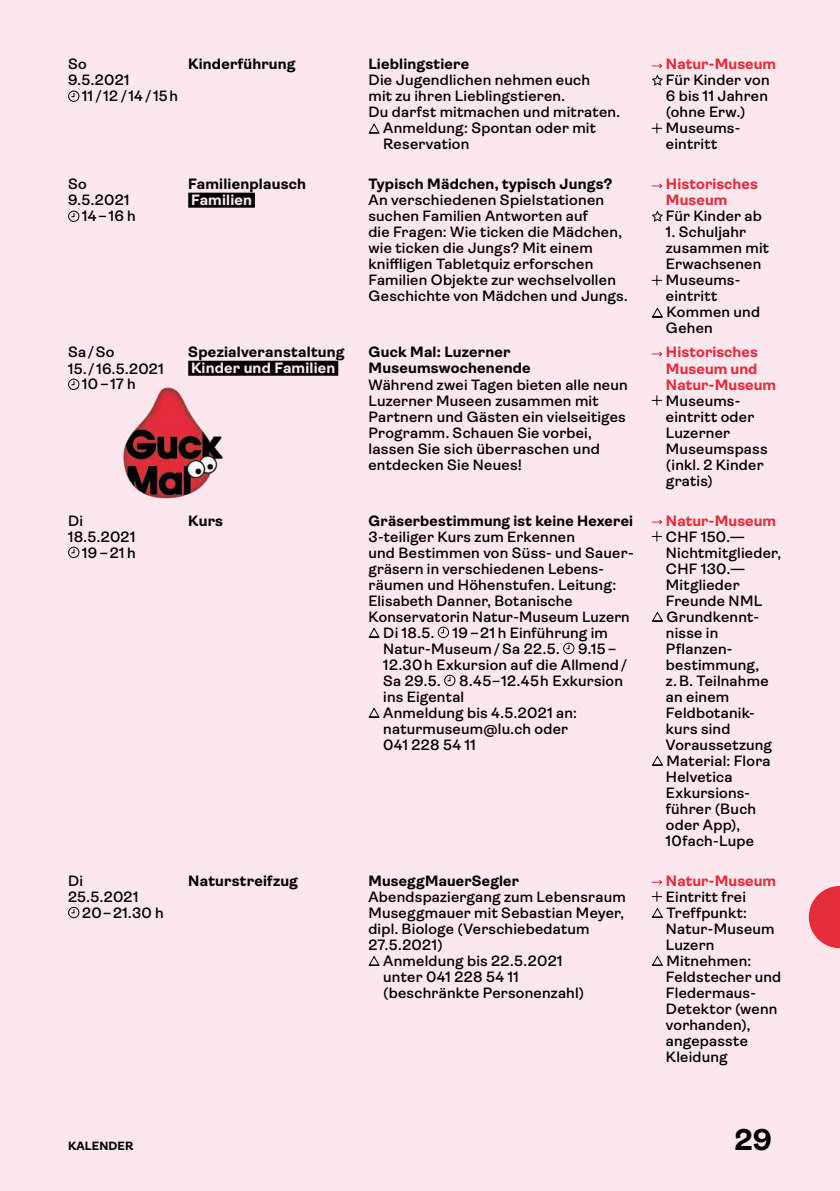
<style>
.page{position:relative;width:840px;height:1191px;background:#fff}
.page>*{position:absolute;margin:0;border:0;box-sizing:border-box;transform-origin:0 0}
.t1{font:700 30px "Ambit";color:#000}
.t2{font:600 15px/16px "Ambit";letter-spacing:.015em;color:#000}
.t3{font:700 15px/16px "Ambit";letter-spacing:.015em;color:#000}
.t4{font:700 15px/16px "Ambit";letter-spacing:.005em;color:#e52c3b}
.t5{font:700 15px "Ambit";letter-spacing:.01em;color:#fde7ef}
.t6{font:700 12px "Ambit";letter-spacing:.01em;color:#000}
</style>
<div class="page">
<div style="left:0;top:0;width:839px;height:1191px;background:#fde7ef"></div>
<img style="left:123px;top:387px;width:101px;height:112px">
<div style="left:188px;top:193px;width:67px;height:15px;background:#000"></div>
<div style="left:188px;top:361px;width:150px;height:15px;background:#000"></div>
<svg style="left:368px;top:123px;width:12px;height:11px"></svg>
<svg style="left:368px;top:627px;width:12px;height:11px"></svg>
<svg style="left:437px;top:626px;width:12px;height:12px"></svg>
<svg style="left:563px;top:642px;width:11px;height:12px"></svg>
<svg style="left:444px;top:674px;width:11px;height:12px"></svg>
<svg style="left:368px;top:707px;width:12px;height:11px"></svg>
<svg style="left:368px;top:955px;width:12px;height:11px"></svg>
<svg style="left:651px;top:63px;width:12px;height:23px"></svg>
<svg style="left:651px;top:123px;width:10px;height:10px"></svg>
<svg style="left:651px;top:183px;width:12px;height:6px"></svg>
<svg style="left:652px;top:210px;width:11px;height:12px"></svg>
<svg style="left:651px;top:275px;width:10px;height:10px"></svg>
<svg style="left:651px;top:307px;width:12px;height:11px"></svg>
<svg style="left:651px;top:351px;width:12px;height:6px"></svg>
<svg style="left:651px;top:395px;width:10px;height:10px"></svg>
<svg style="left:651px;top:519px;width:12px;height:6px"></svg>
<svg style="left:651px;top:531px;width:10px;height:10px"></svg>
<svg style="left:651px;top:611px;width:12px;height:11px"></svg>
<svg style="left:651px;top:755px;width:12px;height:11px"></svg>
<svg style="left:651px;top:879px;width:12px;height:6px"></svg>
<svg style="left:651px;top:891px;width:12px;height:27px"></svg>
<svg style="left:651px;top:955px;width:12px;height:11px"></svg>
<svg style="left:68px;top:90px;width:12px;height:12px"></svg>
<svg style="left:68px;top:210px;width:12px;height:12px"></svg>
<svg style="left:68px;top:378px;width:12px;height:12px"></svg>
<svg style="left:68px;top:546px;width:12px;height:12px"></svg>
<svg style="left:68px;top:906px;width:12px;height:12px"></svg>
<svg style="left:808px;top:886px;width:31px;height:62px"></svg>
<p class="t2" style="left:68px;top:56px;width:20px">So</p>
<p class="t2" style="left:68px;top:72px;width:63px">9.5.2021</p>
<p class="t2" style="left:82px;top:88px;width:97px">11/12/14/15h</p>
<p class="t3" style="left:188px;top:56px;width:109px">Kinderführung</p>
<p class="t2" style="left:68px;top:176px;width:20px">So</p>
<p class="t2" style="left:68px;top:192px;width:63px">9.5.2021</p>
<p class="t2" style="left:82px;top:208px;width:55px">14–16 h</p>
<p class="t3" style="left:188px;top:176px;width:119px">Familienplausch</p>
<p class="t5" style="left:191px;top:192px;width:62px">Familien</p>
<p class="t2" style="left:68px;top:344px;width:48px">Sa/So</p>
<p class="t2" style="left:68px;top:360px;width:97px">15./16.5.2021</p>
<p class="t2" style="left:82px;top:376px;width:55px">10–17 h</p>
<p class="t3" style="left:188px;top:344px;width:158px">Spezialveranstaltung</p>
<p class="t5" style="left:191px;top:360px;width:146px">Kinder und Familien</p>
<p class="t2" style="left:68px;top:512px;width:16px">Di</p>
<p class="t2" style="left:68px;top:528px;width:69px">18.5.2021</p>
<p class="t2" style="left:82px;top:544px;width:55px">19–21h</p>
<p class="t3" style="left:188px;top:512px;width:36px">Kurs</p>
<p class="t3" style="left:368px;top:56px;width:102px">Lieblingstiere</p>
<p class="t2" style="left:368px;top:72px;width:223px">Die Jugendlichen nehmen euch</p>
<p class="t2" style="left:368px;top:88px;width:198px">mit zu ihren Lieblingstieren.</p>
<p class="t2" style="left:368px;top:104px;width:253px">Du darfst mitmachen und mitraten.</p>
<p class="t2" style="left:383px;top:120px;width:214px">Anmeldung: Spontan oder mit</p>
<p class="t2" style="left:383px;top:136px;width:88px">Reservation</p>
<p class="t3" style="left:368px;top:176px;width:245px">Typisch Mädchen, typisch Jungs?</p>
<p class="t2" style="left:368px;top:192px;width:260px">An verschiedenen Spielstationen suchen Familien Antworten auf<br>die Fragen: Wie ticken die Mädchen, wie ticken die Jungs? Mit einem kniffligen Tabletquiz erforschen Familien Objekte zur wechselvollen Geschichte von Mädchen und Jungs.</p>
<p class="t3" style="left:368px;top:344px;width:164px">Guck Mal: Luzerner<br>Museumswochenende</p>
<p class="t2" style="left:368px;top:376px;width:261px">Während zwei Tagen bieten alle neun<br>Luzerner Museen zusammen mit<br>Partnern und Gästen ein vielseitiges<br>Programm. Schauen Sie vorbei, lassen Sie sich überraschen und entdecken Sie Neues!</p>
<p class="t3" style="left:368px;top:512px;width:266px">Gräserbestimmung ist keine Hexerei</p>
<p class="t2" style="left:368px;top:528px;width:208px">3-teiliger Kurs zum Erkennen</p>
<p class="t2" style="left:368px;top:544px;width:266px">und Bestimmen von Süss- und Sauer-</p>
<p class="t2" style="left:368px;top:560px;width:237px">gräsern in verschiedenen Lebens-</p>
<p class="t2" style="left:368px;top:576px;width:249px">räumen und Höhenstufen. Leitung:</p>
<p class="t2" style="left:368px;top:592px;width:206px">Elisabeth Danner, Botanische</p>
<p class="t2" style="left:368px;top:608px;width:263px">Konservatorin Natur-Museum Luzern</p>
<p class="t2" style="left:383px;top:624px;width:226px">Di 18.5. 19–21 h Einführung im</p>
<p class="t2" style="left:383px;top:640px;width:235px">Natur-Museum/Sa 22.5. 9.15–</p>
<p class="t2" style="left:383px;top:656px;width:245px">12.30h Exkursion auf die Allmend/</p>
<p class="t2" style="left:383px;top:672px;width:241px">Sa 29.5. 8.45–12.45h Exkursion</p>
<p class="t2" style="left:383px;top:688px;width:82px">ins Eigental</p>
<p class="t2" style="left:383px;top:704px;width:195px">Anmeldung bis 4.5.2021 an:</p>
<p class="t2" style="left:383px;top:720px;width:186px">naturmuseum@lu.ch oder</p>
<p class="t2" style="left:383px;top:736px;width:94px">041 228 54 11</p>
<p class="t2" style="left:68px;top:872px;width:16px">Di</p>
<p class="t2" style="left:68px;top:888px;width:72px">25.5.2021</p>
<p class="t2" style="left:82px;top:904px;width:83px">20–21.30 h</p>
<p class="t3" style="left:188px;top:872px;width:111px">Naturstreifzug</p>
<p class="t3" style="left:368px;top:872px;width:152px">MuseggMauerSegler</p>
<p class="t2" style="left:368px;top:888px;width:259px">Abendspaziergang zum Lebensraum</p>
<p class="t2" style="left:368px;top:904px;width:257px">Museggmauer mit Sebastian Meyer,</p>
<p class="t2" style="left:368px;top:920px;width:222px">dipl. Biologe (Verschiebedatum</p>
<p class="t2" style="left:368px;top:936px;width:76px">27.5.2021)</p>
<p class="t2" style="left:383px;top:952px;width:181px">Anmeldung bis 22.5.2021</p>
<p class="t2" style="left:383px;top:968px;width:137px">unter 041 228 54 11</p>
<p class="t2" style="left:383px;top:984px;width:202px">(beschränkte Personenzahl)</p>
<p class="t6" style="left:68px;top:1139px;width:67px">KALENDER</p>
<p class="t4" style="left:665px;top:56px;width:112px">Natur-Museum</p>
<p class="t2" style="left:665px;top:72px;width:105px">Für Kinder von<br>6 bis 11 Jahren (ohne Erw.)<br>Museums&shy;eintritt</p>
<p class="t4" style="left:665px;top:176px;width:93px">Historisches<br>Museum</p>
<p class="t2" style="left:665px;top:208px;width:97px">Für Kinder ab</p>
<p class="t2" style="left:665px;top:224px;width:105px">1. Schuljahr zusammen mit<br>Erwachsenen<br>Museums&shy;eintritt<br>Kommen und<br>Gehen</p>
<p class="t4" style="left:665px;top:344px;width:112px">Historisches<br>Museum und<br>Natur-Museum</p>
<p class="t2" style="left:665px;top:392px;width:103px">Museums&shy;eintritt oder<br>Luzerner<br>Museumspass (inkl. 2 Kinder gratis)</p>
<p class="t4" style="left:665px;top:512px;width:112px">Natur-Museum</p>
<p class="t2" style="left:665px;top:528px;width:117px">CHF 150.—<br>Nichtmitglieder,<br>CHF 130.—<br>Mitglieder<br>Freunde NML<br>Grundkennt&shy;nisse in<br>Pflanzen&shy;bestimmung, z.B. Teilnahme an einem<br>Feldbotanik&shy;kurs sind<br>Voraussetzung<br>Material: Flora<br>Helvetica<br>Exkursions&shy;führer (Buch oder App),<br>10fach-Lupe</p>
<p class="t4" style="left:665px;top:872px;width:112px">Natur-Museum</p>
<p class="t2" style="left:665px;top:888px;width:117px">Eintritt frei<br>Treffpunkt:<br>Natur-Museum<br>Luzern<br>Mitnehmen:<br>Feldstecher und<br>Fledermaus-<br>Detektor (wenn vorhanden), angepasste<br>Kleidung</p>
<h1 class="t1" style="left:734px;top:1123px;width:39px">29</h1>
</div>
